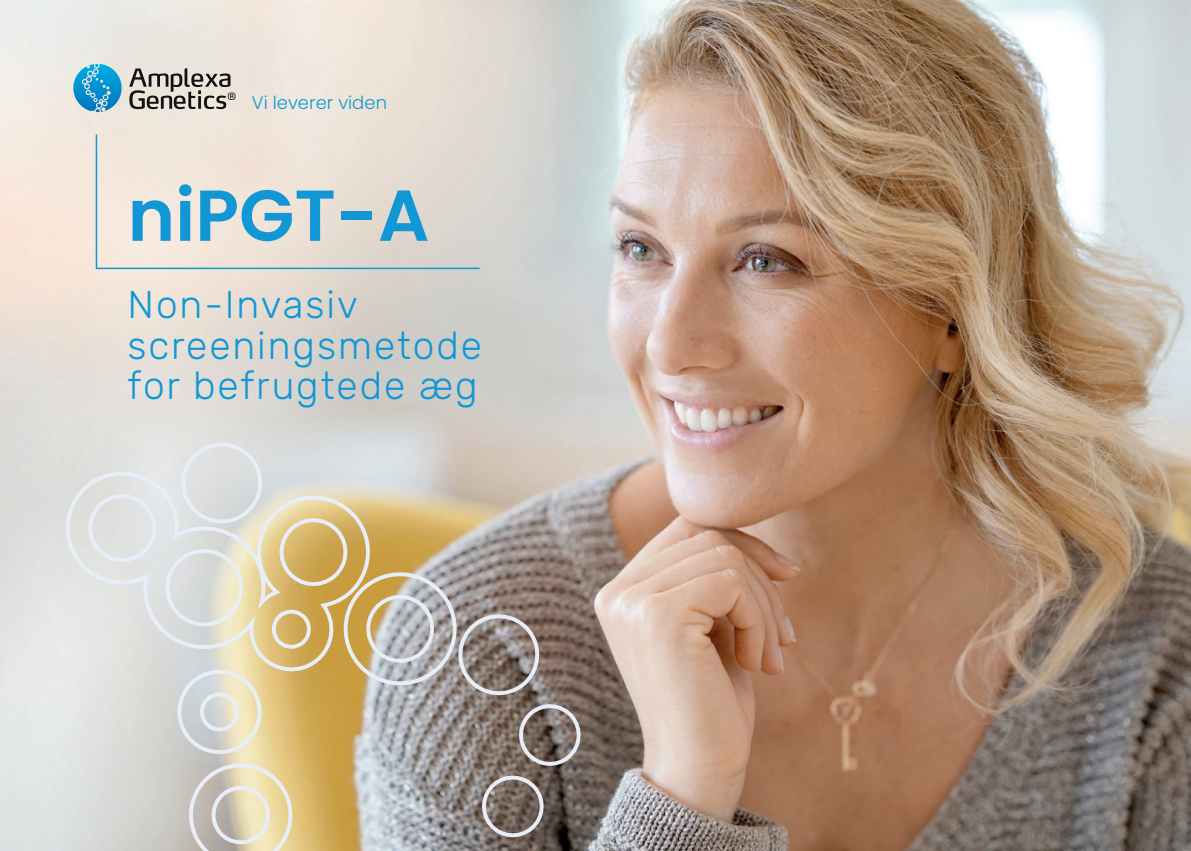
<style>
.page{position:relative;width:1191px;height:851px;background:#fff}
.page>*{position:absolute;margin:0;border:0;box-sizing:border-box;transform-origin:0 0}
.t1{font:600 72px "Poppins";color:#1197d6}
.t2{font:300 38.7px/40.5px "Rubik";letter-spacing:.05em;color:#1197d6}
.t3{font:300 18px "Poppins";color:#1197d6}
</style>
<div class="page">
<img style="left:0;top:0;width:1191px;height:850px">
<svg style="left:73px;top:64px;width:49px;height:48px;background:#50aed6"></svg>
<svg style="left:129px;top:68px;width:106px;height:41px;background:#a9a49e"></svg>
<svg style="left:56px;top:436px;width:526px;height:414px;background:#c5bcab"></svg>
<svg style="left:95px;top:133px;width:386px;height:137px;background:#e7dfd6"></svg>
<p class="t3" style="left:252px;top:92px;width:137px">Vi leverer viden</p>
<h1 class="t1" style="left:128px;top:174px;width:303px">niPGT-A</h1>
<p class="t2" style="left:128px;top:285px;width:356px">Non-Invasiv screeningsmetode for befrugtede æg</p>
</div>
